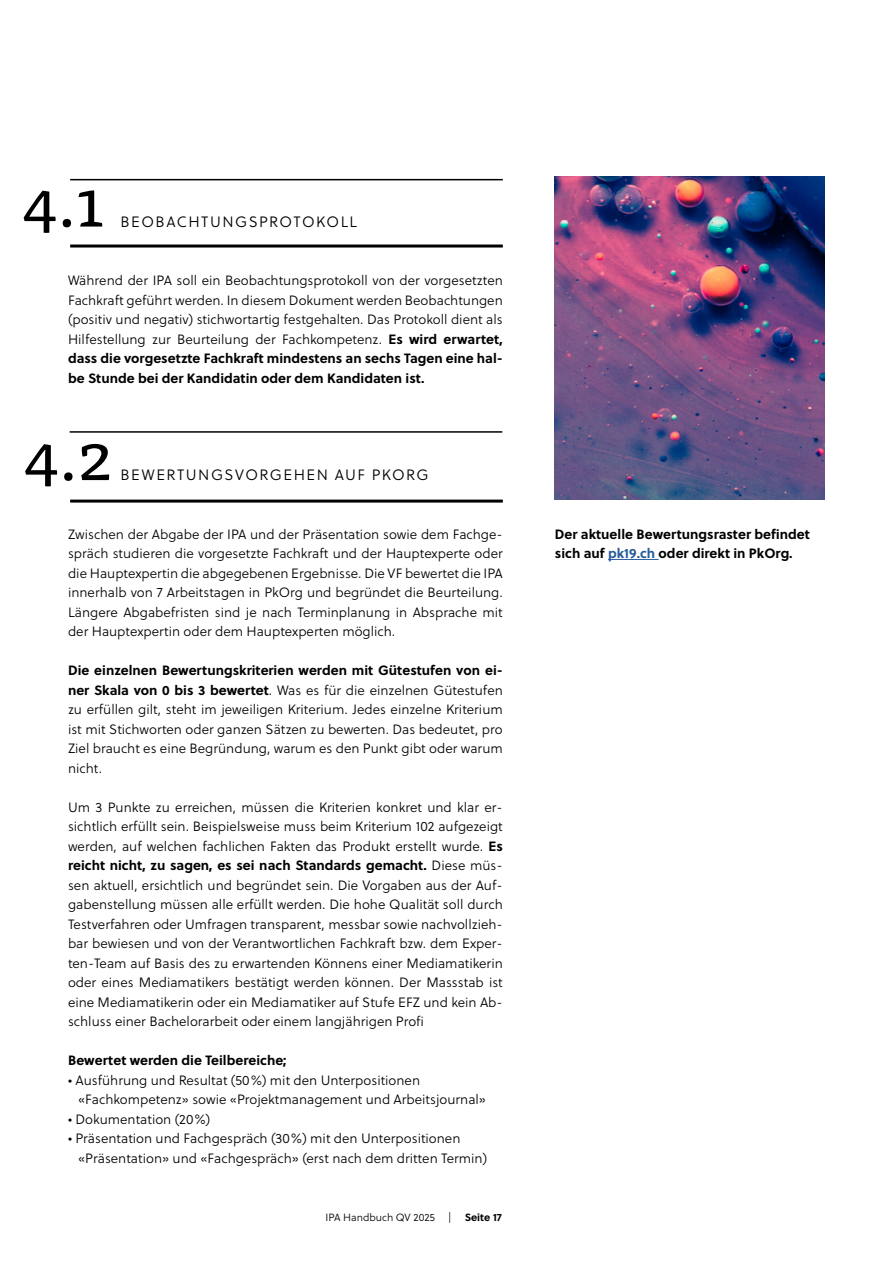
<style>
.page{position:relative;width:893px;height:1263px;background:#fff}
.page>*{position:absolute;margin:0;border:0;box-sizing:border-box;transform-origin:0 0}
.t1{font:66.6px "Tisa Pro";color:#000}
.t2{font:15px "Soleil Lt";letter-spacing:.1em;color:#000}
.t3{font:13.5px/19.5px "Soleil Lt";color:#000;text-align:justify}
.t4{font:700 13.5px/19.5px "Soleil";color:#000}
.t5{font:10.5px "Soleil Lt";color:#000}
.t6{font:700 10.5px "Soleil";color:#000}
.s1{font-family:"Soleil";font-weight:700}
.s2{font-family:"Soleil Lt";font-weight:400}
.s3{color:#275b9b}
</style>
<div class="page">
<hr style="left:70px;top:179px;width:433px;height:1px;background:#000">
<hr style="left:70px;top:244px;width:433px;height:3px;background:#000">
<img style="left:555px;top:177px;width:270px;height:323px">
<hr style="left:70px;top:431px;width:432px;height:2px;background:#000">
<hr style="left:70px;top:500px;width:433px;height:3px;background:#000">
<hr style="left:608px;top:559px;width:51px;height:1px;background:#275b9b">
<h1 class="t1" style="left:22px;top:154px;width:83px">4.1</h1>
<p class="t2" style="left:121px;top:211px;width:238px">BEOBACHTUNGSPROTOKOLL</p>
<p class="t3" style="left:68px;top:270px;width:436px">Während der IPA soll ein Beobachtungsprotokoll von der vorgesetzten Fachkraft geführt werden. In diesem Dokument werden Beobachtungen (positiv und negativ) stichwortartig festgehalten. Das Protokoll dient als Hilfestellung zur Beurteilung der Fachkompetenz. <span class="s1">Es wird erwartet,</span></p>
<p class="t4" style="left:68px;top:348px;width:436px">dass die vorgesetzte Fachkraft mindestens an sechs Tagen eine hal&shy;be Stunde bei der Kandidatin oder dem Kandidaten ist.</p>
<h1 class="t1" style="left:24px;top:408px;width:89px">4.2</h1>
<p class="t2" style="left:121px;top:464px;width:310px">BEWERTUNGSVORGEHEN AUF PKORG</p>
<p class="t3" style="left:68px;top:524px;width:436px">Zwischen der Abgabe der IPA und der Präsentation sowie dem Fachge&shy;spräch studieren die vorgesetzte Fachkraft und der Hauptexperte oder die Hauptexpertin die abgegebenen Ergebnisse. Die VF bewertet die IPA innerhalb von 7 Arbeitstagen in PkOrg und begründet die Beurteilung.<br>Längere Abgabefristen sind je nach Terminplanung in Absprache mit der Hauptexpertin oder dem Hauptexperten möglich.</p>
<p class="t4" style="left:68px;top:660px;width:436px">Die einzelnen Bewertungskriterien werden mit Gütestufen von ei-</p>
<p class="t3" style="left:68px;top:680px;width:436px"><span class="s1">ner Skala von 0 bis 3 bewertet</span>. Was es für die einzelnen Gütestufen zu erfüllen gilt, steht im jeweiligen Kriterium. Jedes einzelne Kriterium ist mit Stichworten oder ganzen Sätzen zu bewerten. Das bedeutet, pro Ziel braucht es eine Begründung, warum es den Punkt gibt oder warum nicht.</p>
<p class="t3" style="left:68px;top:797px;width:436px">Um 3 Punkte zu erreichen, müssen die Kriterien konkret und klar er&shy;sichtlich erfüllt sein. Beispielsweise muss beim Kriterium 102 aufgezeigt werden, auf welchen fachlichen Fakten das Produkt erstellt wurde. <span class="s1">Es</span></p>
<p class="t4" style="left:68px;top:855px;width:436px">reicht nicht, zu sagen, es sei nach Standards gemacht. <span class="s2">Diese müs-</span></p>
<p class="t3" style="left:68px;top:875px;width:436px">sen aktuell, ersichtlich und begründet sein. Die Vorgaben aus der Auf&shy;gabenstellung müssen alle erfüllt werden. Die hohe Qualität soll durch Testverfahren oder Umfragen transparent, messbar sowie nachvollzieh&shy;bar bewiesen und von der Verantwortlichen Fachkraft bzw. dem Exper&shy;ten-Team auf Basis des zu erwartenden Könnens einer Mediamatikerin oder eines Mediamatikers bestätigt werden können. Der Massstab ist eine Mediamatikerin oder ein Mediamatiker auf Stufe EFZ und kein Ab&shy;schluss einer Bachelorarbeit oder einem langjährigen Profi</p>
<p class="t4" style="left:68px;top:1050px;width:220px">Bewertet werden die Teilbereiche;</p>
<p class="t3" style="left:78px;top:1070px;width:409px;text-indent:-10px">• Ausführung und Resultat (50%) mit den Unterpositionen «Fachkompetenz» sowie «Projektmanagement und Arbeitsjournal»</p>
<p class="t3" style="left:68px;top:1109px;width:144px">• Dokumentation (20%)</p>
<p class="t3" style="left:78px;top:1128px;width:410px;text-indent:-10px">• Präsentation und Fachgespräch (30%) mit den Unterpositionen «Präsentation» und «Fachgespräch» (erst nach dem dritten Termin)</p>
<p class="t5" style="left:326px;top:1210px;width:128px">IPA Handbuch QV 2025 |</p>
<p class="t6" style="left:465px;top:1209px;width:39px">Seite 17</p>
<p class="t4" style="left:555px;top:523px;width:256px">Der aktuelle Bewertungsraster befindet sich auf <span class="s3">pk19.ch</span> oder direkt in PkOrg.</p>
</div>
